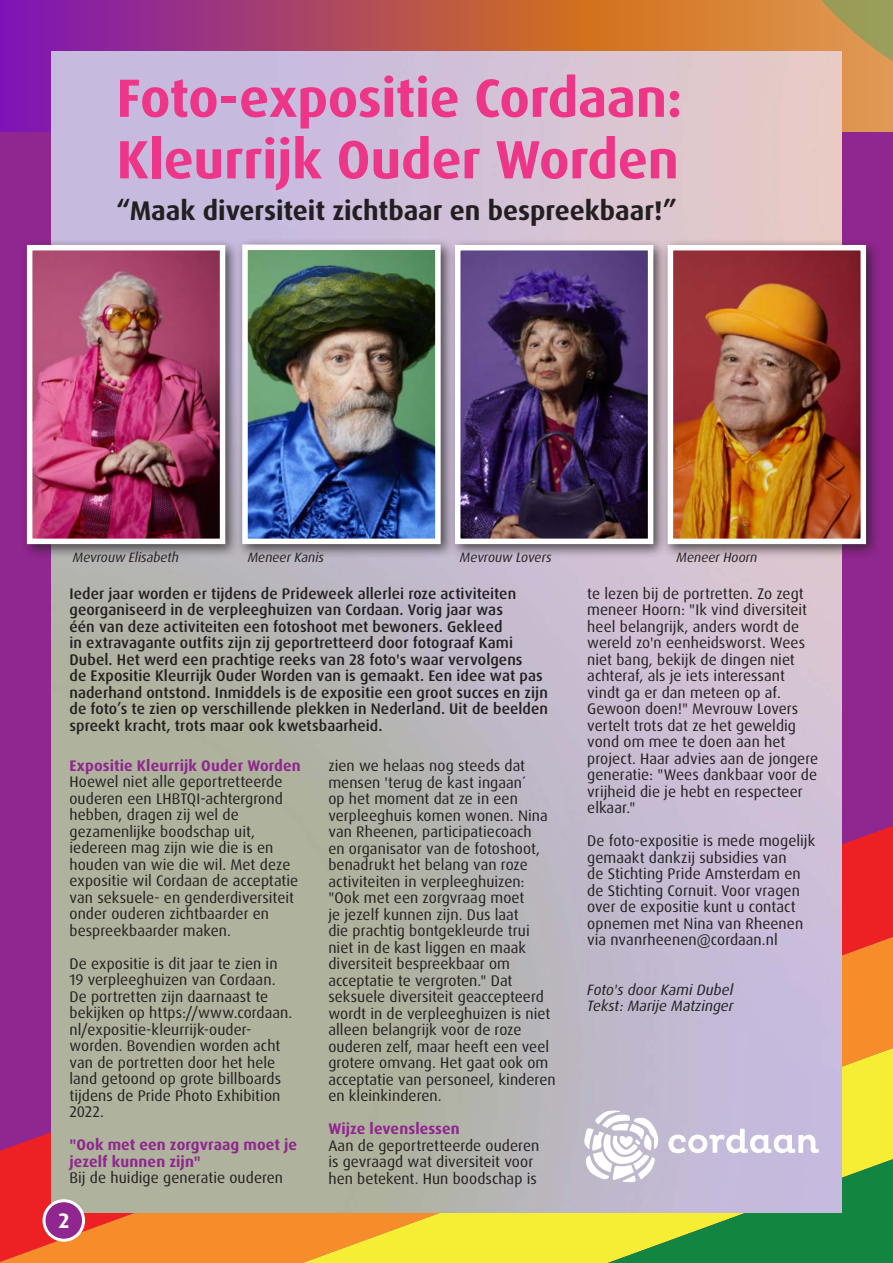
<style>
.page{position:relative;width:893px;height:1263px;background:#90268f}
.page>*{position:absolute;margin:0;border:0;box-sizing:border-box;transform-origin:0 0}
.t1{font:700 54px/61.5px "Dax Pro";letter-spacing:-.005em;color:#ee3689}
.t2{font:700 27px "Dax Pro";letter-spacing:-.005em;color:#231f20}
.t3{font:700 21px "Dax Pro";color:#fff}
.t4{font:15.3px/16.5px "Dax Pro";letter-spacing:.005em;color:#231f20}
.t5{font:500 15.3px/16.5px "Dax Pro";letter-spacing:.005em;color:#231f20}
.t6{font:700 15.3px/16.5px "Dax Pro";letter-spacing:.01em;color:#90268f}
.t7{font:italic 15px/16.5px "Dax Pro";color:#231f20}
.t8{font:italic 13.5px "Dax Pro";color:#231f20}
</style>
<div class="page">
<svg style="left:0;top:826px;width:893px;height:437px"></svg>
<svg style="left:29px;top:914px;width:864px;height:349px;background:#e89439"></svg>
<svg style="left:0;top:0;width:622px;height:132px"></svg>
<svg style="left:622px;top:0;width:271px;height:132px;background:#d18c42"></svg>
<img style="left:51px;top:51px;width:791px;height:1161px">
<div style="left:44px;top:1201px;width:40px;height:39px;background:#90268f;border-radius:50%"></div>
<div style="left:43px;top:1199px;width:42px;height:43px;border:3px solid #fff;border-radius:50%"></div>
<div style="left:661px;top:238px;width:220px;height:321px;background:#231f20;opacity:.75"></div>
<img style="left:674px;top:251px;width:186px;height:287px">
<div style="left:668px;top:245px;width:198px;height:299px;border:5px solid #fff"></div>
<div style="left:448px;top:238px;width:220px;height:321px;background:#231f20;opacity:.75"></div>
<img style="left:461px;top:251px;width:186px;height:287px">
<div style="left:455px;top:245px;width:198px;height:299px;border:5px solid #fff"></div>
<div style="left:20px;top:238px;width:220px;height:321px;background:#231f20;opacity:.75"></div>
<img style="left:33px;top:251px;width:186px;height:287px">
<div style="left:27px;top:245px;width:198px;height:299px;border:5px solid #fff"></div>
<div style="left:236px;top:238px;width:219px;height:321px;background:#231f20;opacity:.75"></div>
<img style="left:248px;top:251px;width:187px;height:287px">
<div style="left:242px;top:245px;width:199px;height:299px;border:5px solid #fff"></div>
<svg style="left:583px;top:1110px;width:310px;height:153px;background:#9fb996"></svg>
<h1 class="t1" style="left:117px;top:68px;width:567px">Foto-expositie Cordaan:<br>Kleurrijk Ouder Worden</h1>
<h2 class="t2" style="left:117px;top:194px;width:562px">“Maak diversiteit zichtbaar en bespreekbaar!”</h2>
<p class="t8" style="left:73px;top:548px;width:108px">Mevrouw Elisabeth</p>
<p class="t8" style="left:248px;top:548px;width:78px">Meneer Kanis</p>
<p class="t8" style="left:460px;top:548px;width:93px">Mevrouw Lovers</p>
<p class="t8" style="left:677px;top:548px;width:82px">Meneer Hoorn</p>
<p class="t5" style="left:69px;top:585px;width:480px">Ieder jaar worden er tijdens de Prideweek allerlei roze activiteiten georganiseerd in de verpleeghuizen van Cordaan. Vorig jaar was<br>één van deze activiteiten een fotoshoot met bewoners. Gekleed<br>in extravagante outfits zijn zij geportretteerd door fotograaf Kami Dubel. Het werd een prachtige reeks van 28 foto's waar vervolgens<br>de Expositie Kleurrijk Ouder Worden van is gemaakt. Een idee wat pas naderhand ontstond. Inmiddels is de expositie een groot succes en zijn de foto’s te zien op verschillende plekken in Nederland. Uit de beelden spreekt kracht, trots maar ook kwetsbaarheid.</p>
<p class="t4" style="left:587px;top:585px;width:232px">te lezen bij de portretten. Zo zegt meneer Hoorn: "Ik vind diversiteit heel belangrijk, anders wordt de wereld zo'n eenheidsworst. Wees niet bang, bekijk de dingen niet achteraf, als je iets interessant vindt ga er dan meteen op af.<br>Gewoon doen!" Mevrouw Lovers vertelt trots dat ze het geweldig vond om mee te doen aan het project. Haar advies aan de jongere generatie: "Wees dankbaar voor de vrijheid die je hebt en respecteer elkaar."</p>
<p class="t4" style="left:587px;top:833px;width:229px">De foto-expositie is mede mogelijk gemaakt dankzij subsidies van<br>de Stichting Pride Amsterdam en de Stichting Cornuit. Voor vragen over de expositie kunt u contact opnemen met Nina van Rheenen via nvanrheenen@cordaan.nl</p>
<p class="t7" style="left:587px;top:981px;width:148px">Foto's door Kami Dubel<br>Tekst: Marije Matzinger</p>
<p class="t6" style="left:69px;top:757px;width:233px">Expositie Kleurrijk Ouder Worden</p>
<p class="t4" style="left:69px;top:774px;width:230px">Hoewel niet alle geportretteerde ouderen een LHBTQI-achtergrond hebben, dragen zij wel de gezamenlijke boodschap uit, iedereen mag zijn wie die is en houden van wie die wil. Met deze expositie wil Cordaan de acceptatie van seksuele- en genderdiversiteit onder ouderen zichtbaarder en bespreekbaarder maken.</p>
<p class="t4" style="left:69px;top:955px;width:224px">De expositie is dit jaar te zien in<br>19 verpleeghuizen van Cordaan.<br>De portretten zijn daarnaast te bekijken op https://www.cordaan. nl/expositie-kleurrijk-ouder&shy;worden. Bovendien worden acht van de portretten door het hele land getoond op grote billboards tijdens de Pride Photo Exhibition<br>2022.</p>
<p class="t6" style="left:69px;top:1137px;width:229px">"Ook met een zorgvraag moet je jezelf kunnen zijn"</p>
<p class="t4" style="left:69px;top:1170px;width:215px">Bij de huidige generatie ouderen</p>
<p class="t4" style="left:328px;top:758px;width:229px">zien we helaas nog steeds dat mensen 'terug de kast ingaan´<br>op het moment dat ze in een verpleeghuis komen wonen. Nina van Rheenen, participatiecoach<br>en organisator van de fotoshoot, benadrukt het belang van roze activiteiten in verpleeghuizen: "Ook met een zorgvraag moet<br>je jezelf kunnen zijn. Dus laat<br>die prachtig bontgekleurde trui niet in de kast liggen en maak diversiteit bespreekbaar om acceptatie te vergroten." Dat seksuele diversiteit geaccepteerd wordt in de verpleeghuizen is niet alleen belangrijk voor de roze ouderen zelf, maar heeft een veel grotere omvang. Het gaat ook om acceptatie van personeel, kinderen en kleinkinderen.</p>
<p class="t6" style="left:328px;top:1121px;width:133px">Wijze levenslessen</p>
<p class="t4" style="left:328px;top:1137px;width:212px">Aan de geportretteerde ouderen is gevraagd wat diversiteit voor hen betekent. Hun boodschap is</p>
<h3 class="t3" style="left:58px;top:1207px;width:12px">2</h3>
</div>
